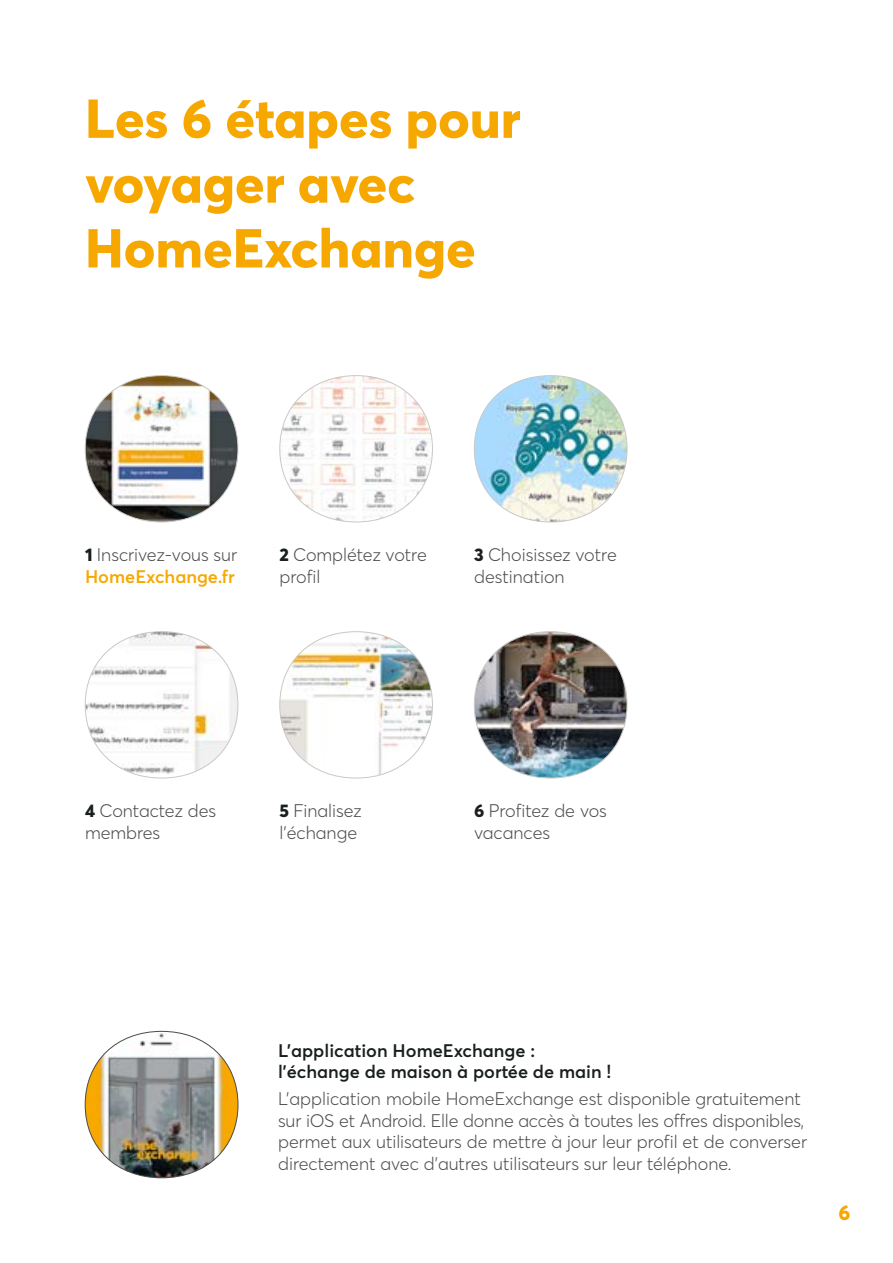
<style>
.page{position:relative;width:893px;height:1263px;background:#fff}
.page>*{position:absolute;margin:0;border:0;box-sizing:border-box;transform-origin:0 0}
.t1{font:800 54px/64.8px "Averta Std PE";color:#f7a800}
.t2{font:800 21px "Averta Std PE";color:#f7a800}
.t3{font:300 18px/21.6px "Averta Std PE";color:#4a4a4a}
.t4{font:600 18px/21.6px "Averta Std PE";color:#191f1d}
.s1{font-weight:800;color:#191f1d}
.s2{font-weight:600;color:#f7a800}
</style>
<div class="page">
<img style="left:85px;top:376px;width:153px;height:146px">
<img style="left:474px;top:376px;width:153px;height:146px">
<img style="left:280px;top:632px;width:152px;height:146px">
<img style="left:280px;top:376px;width:152px;height:146px">
<img style="left:85px;top:632px;width:153px;height:146px">
<img style="left:85px;top:1031px;width:153px;height:147px">
<img style="left:474px;top:632px;width:153px;height:146px">
<h1 class="t1" style="left:85px;top:84px;width:437px">Les 6 étapes pour voyager avec<br>HomeExchange</h1>
<p class="t3" style="left:85px;top:543px;width:154px"><span class="s1">1</span> Inscrivez-vous sur<br><span class="s2">HomeExchange.fr</span></p>
<p class="t3" style="left:474px;top:543px;width:144px"><span class="s1">3</span> Choisissez votre destination</p>
<p class="t3" style="left:280px;top:543px;width:149px"><span class="s1">2</span> Complétez votre profil</p>
<p class="t3" style="left:85px;top:799px;width:133px"><span class="s1">4</span> Contactez des membres</p>
<p class="t3" style="left:474px;top:799px;width:134px"><span class="s1">6</span> Profitez de vos vacances</p>
<p class="t3" style="left:280px;top:799px;width:84px"><span class="s1">5</span> Finalisez l’échange</p>
<p class="t4" style="left:278px;top:1039px;width:335px">L’application HomeExchange : l’échange de maison à portée de main !</p>
<p class="t3" style="left:278px;top:1087px;width:530px">L’application mobile HomeExchange est disponible gratuitement sur iOS et Android. Elle donne accès à toutes les offres disponibles, permet aux utilisateurs de mettre à jour leur profil et de converser directement avec d’autres utilisateurs sur leur téléphone.</p>
<p class="t2" style="left:838px;top:1198px;width:14px">6</p>
</div>
